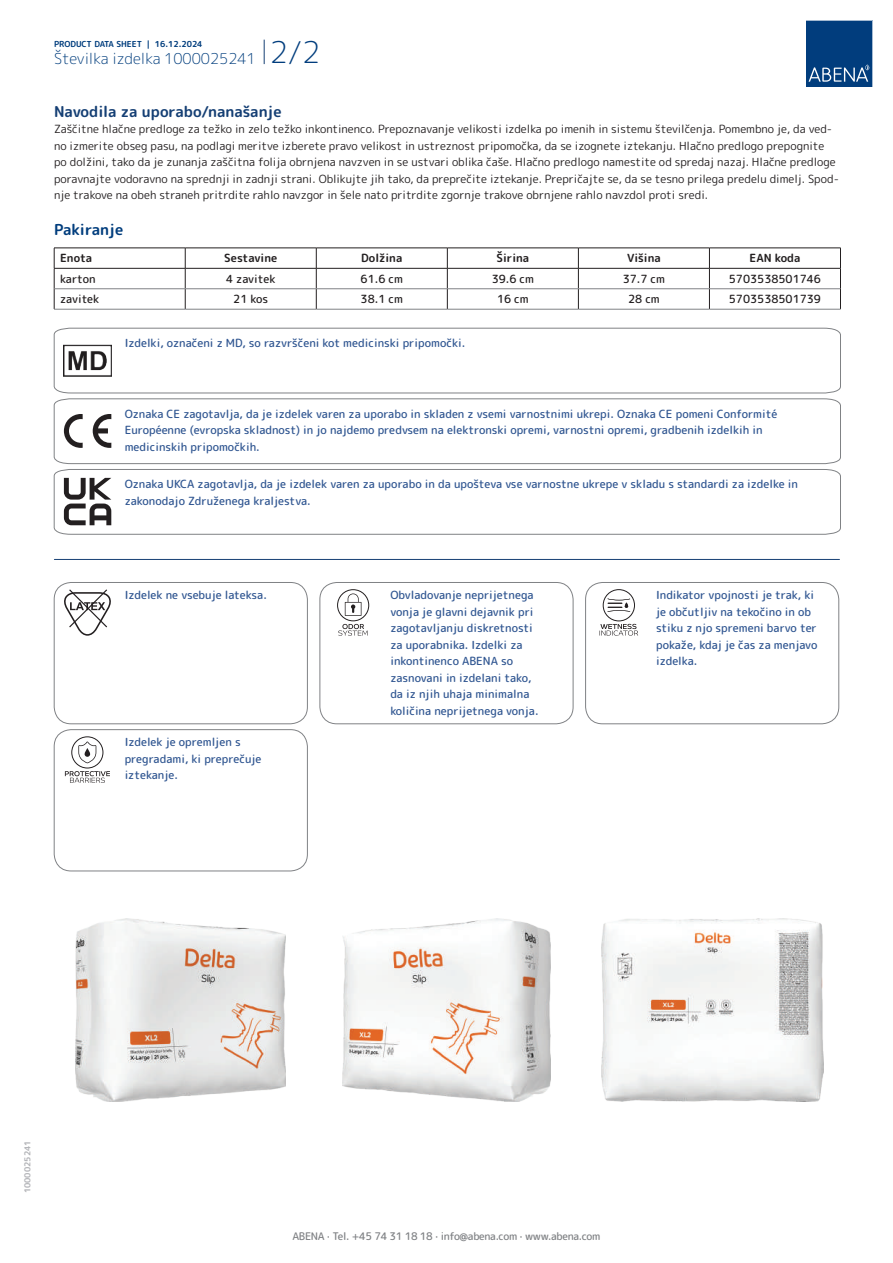
<style>
.page{position:relative;width:893px;height:1263px;background:#fff}
.page>*{position:absolute;margin:0;border:0;box-sizing:border-box;transform-origin:0 0}
.t1{font:300 15px "Rounded Mplus 1 c";color:#013d7d}
.t2{font:700 15px "Rounded Mplus 1 c";color:#153f74}
.t3{font:700 15px "Rounded Mplus 1 c";color:#013d7d}
.t4{font:500 11.25px/16.5px "Rounded Mplus 1 c";color:#305691}
.t5{font:11.25px/16.5px "Rounded Mplus 1 c";color:#231f20}
.t6{font:500 11.25px "Rounded Mplus 1 c";color:#231f20}
.t7{font:700 11.25px "Rounded Mplus 1 c";color:#231f20}
.t8{font:500 10.5px "Rounded Mplus 1 c";letter-spacing:-.03em;color:#808285}
.t9{font:700 8.25px "Rounded Mplus 1 c";color:#013d7d}
.t10{font:700 8.25px "Rounded Mplus 1 c";color:#b2b3b7}
.s1{font-size:30px}
</style>
<div class="page">
<svg style="left:264px;top:40px;width:1px;height:24px"></svg>
<svg style="left:806px;top:20px;width:67px;height:67px"></svg>
<hr style="left:54px;top:248px;width:131px;height:1px;background:#231f20">
<hr style="left:185px;top:248px;width:131px;height:1px;background:#231f20">
<hr style="left:316px;top:248px;width:131px;height:1px;background:#231f20">
<hr style="left:447px;top:248px;width:131px;height:1px;background:#231f20">
<hr style="left:578px;top:248px;width:131px;height:1px;background:#231f20">
<hr style="left:709px;top:248px;width:132px;height:1px;background:#231f20">
<hr style="left:54px;top:268px;width:131px;height:1px;background:#231f20">
<hr style="left:185px;top:268px;width:131px;height:1px;background:#231f20">
<hr style="left:316px;top:268px;width:131px;height:1px;background:#231f20">
<hr style="left:447px;top:268px;width:131px;height:1px;background:#231f20">
<hr style="left:578px;top:268px;width:131px;height:1px;background:#231f20">
<hr style="left:709px;top:268px;width:132px;height:1px;background:#231f20">
<svg style="left:54px;top:248px;width:1px;height:61px"></svg>
<svg style="left:185px;top:248px;width:1px;height:61px"></svg>
<svg style="left:316px;top:248px;width:1px;height:61px"></svg>
<svg style="left:447px;top:248px;width:1px;height:61px"></svg>
<svg style="left:578px;top:248px;width:1px;height:61px"></svg>
<svg style="left:709px;top:248px;width:1px;height:61px"></svg>
<svg style="left:840px;top:248px;width:1px;height:61px"></svg>
<hr style="left:54px;top:288px;width:131px;height:1px;background:#808285">
<hr style="left:185px;top:288px;width:131px;height:1px;background:#808285">
<hr style="left:316px;top:288px;width:131px;height:1px;background:#808285">
<hr style="left:447px;top:288px;width:131px;height:1px;background:#808285">
<hr style="left:578px;top:288px;width:131px;height:1px;background:#808285">
<hr style="left:709px;top:288px;width:131px;height:1px;background:#808285">
<hr style="left:54px;top:309px;width:131px;height:1px;background:#808285">
<hr style="left:185px;top:309px;width:131px;height:1px;background:#808285">
<hr style="left:316px;top:309px;width:131px;height:1px;background:#808285">
<hr style="left:447px;top:309px;width:131px;height:1px;background:#808285">
<hr style="left:578px;top:309px;width:131px;height:1px;background:#808285">
<hr style="left:709px;top:309px;width:132px;height:1px;background:#808285">
<svg style="left:54px;top:328px;width:787px;height:65px"></svg>
<svg style="left:54px;top:398px;width:787px;height:66px"></svg>
<svg style="left:54px;top:469px;width:787px;height:66px"></svg>
<hr style="left:54px;top:559px;width:785px;height:1px;background:#153f74">
<svg style="left:64px;top:589px;width:47px;height:47px"></svg>
<div style="left:54px;top:582px;width:254px;height:142px;border:1px solid #808285;border-radius:17px"></div>
<div style="left:337px;top:589px;width:32px;height:32px;border:1px solid #231f20;border-radius:50%"></div>
<svg style="left:338px;top:624px;width:30px;height:12px"></svg>
<svg style="left:345px;top:593px;width:16px;height:23px"></svg>
<div style="left:320px;top:582px;width:253px;height:142px;border:1px solid #808285;border-radius:17px"></div>
<div style="left:603px;top:589px;width:32px;height:32px;border:1px solid #231f20;border-radius:50%"></div>
<svg style="left:599px;top:624px;width:39px;height:12px"></svg>
<svg style="left:607px;top:598px;width:23px;height:14px"></svg>
<div style="left:585px;top:582px;width:254px;height:142px;border:1px solid #808285;border-radius:17px"></div>
<div style="left:72px;top:737px;width:31px;height:31px;border:1px solid #231f20;border-radius:50%"></div>
<svg style="left:78px;top:741px;width:18px;height:22px"></svg>
<div style="left:85px;top:748px;width:5px;height:9px;background:#231f20;border-radius:3px"></div>
<svg style="left:65px;top:771px;width:45px;height:12px"></svg>
<div style="left:54px;top:729px;width:254px;height:142px;border:1px solid #808285;border-radius:17px"></div>
<img style="left:76px;top:919px;width:209px;height:182px">
<img style="left:342px;top:919px;width:209px;height:182px">
<img style="left:602px;top:919px;width:221px;height:182px">
<p class="t9" style="left:54px;top:38px;width:150px">PRODUCT DATA SHEET | 16.12.2024</p>
<h1 class="t1" style="left:54px;top:48px;width:268px">Številka izdelka 1000025241 <span class="s1">2/2</span></h1>
<h1 class="t2" style="left:54px;top:101px;width:229px">Navodila za uporabo/nanašanje</h1>
<p class="t5" style="left:54px;top:121px;width:786px">Zaščitne hlačne predloge za težko in zelo težko inkontinenco. Prepoznavanje velikosti izdelka po imenih in sistemu številčenja. Pomembno je, da ved&shy;no izmerite obseg pasu, na podlagi meritve izberete pravo velikost in ustreznost pripomočka, da se izognete iztekanju. Hlačno predlogo prepognite po dolžini, tako da je zunanja zaščitna folija obrnjena navzven in se ustvari oblika čaše. Hlačno predlogo namestite od spredaj nazaj. Hlačne predloge poravnajte vodoravno na sprednji in zadnji strani. Oblikujte jih tako, da preprečite iztekanje. Prepričajte se, da se tesno prilega predelu dimelj. Spod&shy;nje trakove na obeh straneh pritrdite rahlo navzgor in šele nato pritrdite zgornje trakove obrnjene rahlo navzdol proti sredi.</p>
<h1 class="t3" style="left:54px;top:219px;width:71px">Pakiranje</h1>
<p class="t7" style="left:60px;top:250px;width:33px">Enota</p>
<p class="t7" style="left:224px;top:250px;width:54px">Sestavine</p>
<p class="t7" style="left:361px;top:250px;width:43px">Dolžina</p>
<p class="t7" style="left:497px;top:250px;width:34px">Širina</p>
<p class="t7" style="left:627px;top:250px;width:35px">Višina</p>
<p class="t7" style="left:749px;top:250px;width:52px">EAN koda</p>
<p class="t6" style="left:60px;top:271px;width:37px">karton</p>
<p class="t6" style="left:226px;top:271px;width:51px">4 zavitek</p>
<p class="t6" style="left:361px;top:271px;width:44px">61.6 cm</p>
<p class="t6" style="left:492px;top:271px;width:44px">39.6 cm</p>
<p class="t6" style="left:623px;top:271px;width:44px">37.7 cm</p>
<p class="t6" style="left:729px;top:271px;width:94px">5703538501746</p>
<p class="t6" style="left:60px;top:291px;width:41px">zavitek</p>
<p class="t6" style="left:233px;top:291px;width:36px">21 kos</p>
<p class="t6" style="left:361px;top:291px;width:44px">38.1 cm</p>
<p class="t6" style="left:497px;top:291px;width:33px">16 cm</p>
<p class="t6" style="left:628px;top:291px;width:33px">28 cm</p>
<p class="t6" style="left:729px;top:291px;width:94px">5703538501739</p>
<p class="t4" style="left:125px;top:335px;width:342px">Izdelki, označeni z MD, so razvrščeni kot medicinski pripomočki.</p>
<p class="t4" style="left:125px;top:405px;width:654px">Oznaka CE zagotavlja, da je izdelek varen za uporabo in skladen z vsemi varnostnimi ukrepi. Oznaka CE pomeni Conformité<br>Européenne (evropska skladnost) in jo najdemo predvsem na elektronski opremi, varnostni opremi, gradbenih izdelkih in medicinskih pripomočkih.</p>
<p class="t4" style="left:125px;top:476px;width:675px">Oznaka UKCA zagotavlja, da je izdelek varen za uporabo in da upošteva vse varnostne ukrepe v skladu s standardi za izdelke in zakonodajo Združenega kraljestva.</p>
<p class="t4" style="left:125px;top:587px;width:144px">Izdelek ne vsebuje lateksa.</p>
<p class="t4" style="left:390px;top:587px;width:150px">Obvladovanje neprijetnega vonja je glavni dejavnik pri zagotavljanju diskretnosti za uporabnika. Izdelki za inkontinenco ABENA so zasnovani in izdelani tako, da iz njih uhaja minimalna količina neprijetnega vonja.</p>
<p class="t4" style="left:656px;top:587px;width:163px">Indikator vpojnosti je trak, ki je občutljiv na tekočino in ob stiku z njo spremeni barvo ter pokaže, kdaj je čas za menjavo izdelka.</p>
<p class="t4" style="left:125px;top:734px;width:138px">Izdelek je opremljen s pregradami, ki preprečuje iztekanje.</p>
<p class="t10" style="left:22px;top:1193px;width:54px;rotate:-90deg">1000025241</p>
<p class="t8" style="left:292px;top:1229px;width:309px">ABENA · Tel. +45 74 31 18 18 · info@abena.com · www.abena.com</p>
</div>
